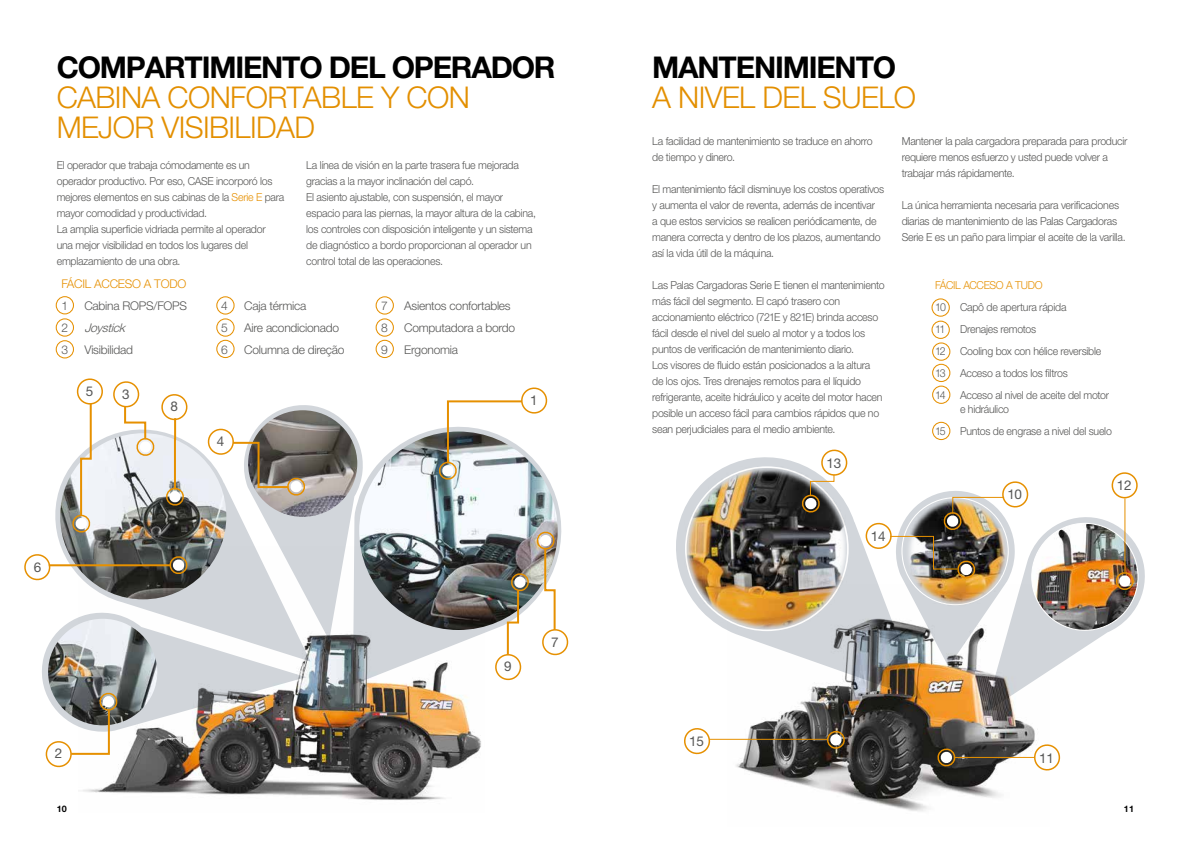
<style>
.page{position:relative;width:1191px;height:842px;background:#fff}
.page>*{position:absolute;margin:0;border:0;box-sizing:border-box;transform-origin:0 0}
.t1{font:300 30px/30px "Helvetica Neue LT Std";letter-spacing:-.02em;color:#e38f00}
.t2{font:700 30px "Helvetica Neue LT Std";letter-spacing:-.04em;color:#000}
.t3{font:13.5px "Helvetica Neue LT Std";letter-spacing:-.02em;color:#575756}
.t4{font:300 12px "Helvetica Neue LT Std";letter-spacing:-.02em;color:#575756}
.t5{font:300 12px "Helvetica Neue LT Std";letter-spacing:-.02em;color:#e69000}
.t6{font:italic 300 12px "Helvetica Neue LT Std";color:#575756}
.t7{font:300 11px/16px "Helvetica Neue LT Std";letter-spacing:-.025em;color:#575756;scale:.96 1}
.t8{font:300 11px "Helvetica Neue LT Std";letter-spacing:-.025em;color:#e69000;scale:.96 1}
.t9{font:700 9px "Helvetica Neue LT Std";color:#000}
.s1{color:#e69000}
</style>
<div class="page">
<svg style="left:56px;top:296px;width:18px;height:62px"></svg>
<svg style="left:216px;top:296px;width:19px;height:62px"></svg>
<svg style="left:375px;top:296px;width:19px;height:62px"></svg>
<svg style="left:932px;top:422px;width:18px;height:18px"></svg>
<svg style="left:931px;top:298px;width:19px;height:106px"></svg>
<img style="left:82px;top:685px;width:399px;height:115px">
<svg style="left:365px;top:429px;width:197px;height:256px"></svg>
<img style="left:359px;top:431px;width:198px;height:199px;border-radius:99px">
<svg style="left:438px;top:387px;width:111px;height:94px"></svg>
<img style="left:493px;top:530px;width:76px;height:152px">
<svg style="left:24px;top:378px;width:341px;height:391px"></svg>
<img style="left:727px;top:700px;width:310px;height:111px">
<svg style="left:676px;top:457px;width:188px;height:243px"></svg>
<img style="left:685px;top:467px;width:165px;height:165px">
<svg style="left:936px;top:747px;width:20px;height:20px"></svg>
<svg style="left:1032px;top:743px;width:29px;height:29px"></svg>
<hr style="left:954px;top:757px;width:80px;height:1px;background:#e69000">
<svg style="left:800px;top:449px;width:49px;height:65px"></svg>
<img style="left:864px;top:472px;width:281px;height:241px">
<svg style="left:825px;top:730px;width:21px;height:20px"></svg>
<svg style="left:684px;top:728px;width:28px;height:27px"></svg>
<hr style="left:709px;top:739px;width:118px;height:1px;background:#e69000">
<hr style="left:1124px;top:498px;width:1px;height:74px;background:#e69000">
<h1 class="t2" style="left:57px;top:49px;width:500px">COMPARTIMIENTO DEL OPERADOR</h1>
<h1 class="t1" style="left:57px;top:82px;width:415px">CABINA CONFORTABLE Y CON<br>MEJOR VISIBILIDAD</h1>
<p class="t7" style="left:57px;top:157px;width:239px">El operador que trabaja cómodamente es un operador productivo. Por eso, CASE incorporó los mejores elementos en sus cabinas de la <span class="s1">Serie E</span> para mayor comodidad y productividad.<br>La amplia superficie vidriada permite al operador una mejor visibilidad en todos los lugares del emplazamiento de una obra.</p>
<p class="t7" style="left:306px;top:157px;width:241px">La línea de visión en la parte trasera fue mejorada gracias a la mayor inclinación del capó.<br>El asiento ajustable, con suspensión, el mayor espacio para las piernas, la mayor altura de la cabina, los controles con disposición inteligente y un sistema de diagnóstico a bordo proporcionan al operador un control total de las operaciones.</p>
<p class="t5" style="left:61px;top:276px;width:126px">FÁCIL ACCESO A TODO</p>
<p class="t4" style="left:61px;top:298px;width:8px">1</p>
<p class="t4" style="left:84px;top:298px;width:104px">Cabina ROPS/FOPS</p>
<p class="t4" style="left:61px;top:320px;width:8px">2</p>
<p class="t6" style="left:84px;top:320px;width:46px">Joystick</p>
<p class="t4" style="left:61px;top:342px;width:8px">3</p>
<p class="t4" style="left:84px;top:342px;width:50px">Visibilidad</p>
<p class="t3" style="left:86px;top:383px;width:9px">5</p>
<p class="t3" style="left:122px;top:386px;width:9px">3</p>
<p class="t3" style="left:170px;top:399px;width:9px">8</p>
<p class="t4" style="left:221px;top:298px;width:8px">4</p>
<p class="t4" style="left:244px;top:298px;width:64px">Caja térmica</p>
<p class="t4" style="left:221px;top:320px;width:8px">5</p>
<p class="t4" style="left:244px;top:320px;width:96px">Aire acondicionado</p>
<p class="t4" style="left:221px;top:342px;width:8px">6</p>
<p class="t4" style="left:244px;top:342px;width:102px">Columna de direção</p>
<p class="t3" style="left:217px;top:433px;width:9px">4</p>
<p class="t4" style="left:381px;top:298px;width:8px">7</p>
<p class="t4" style="left:404px;top:298px;width:108px">Asientos confortables</p>
<p class="t4" style="left:381px;top:320px;width:8px">8</p>
<p class="t4" style="left:404px;top:320px;width:113px">Computadora a bordo</p>
<p class="t4" style="left:381px;top:342px;width:8px">9</p>
<p class="t4" style="left:404px;top:342px;width:55px">Ergonomia</p>
<p class="t3" style="left:530px;top:392px;width:9px">1</p>
<p class="t3" style="left:34px;top:559px;width:9px">6</p>
<h1 class="t2" style="left:652px;top:49px;width:245px">MANTENIMIENTO</h1>
<h1 class="t1" style="left:652px;top:82px;width:265px">A NIVEL DEL SUELO</h1>
<p class="t7" style="left:652px;top:133px;width:231px">La facilidad de mantenimiento se traduce en ahorro de tiempo y dinero.</p>
<p class="t7" style="left:652px;top:181px;width:243px">El mantenimiento fácil disminuye los costos operativos y aumenta el valor de reventa, además de incentivar<br>a que estos servicios se realicen periódicamente, de manera correcta y dentro de los plazos, aumentando así la vida útil de la máquina.</p>
<p class="t7" style="left:652px;top:277px;width:244px">Las Palas Cargadoras Serie E tienen el mantenimiento más fácil del segmento. El capó trasero con accionamiento eléctrico (721E y 821E) brinda acceso fácil desde el nivel del suelo al motor y a todos los puntos de verificación de mantenimiento diario.<br>Los visores de fluido están posicionados a la altura<br>de los ojos. Tres drenajes remotos para el líquido refrigerante, aceite hidráulico y aceite del motor hacen posible un acceso fácil para cambios rápidos que no sean perjudiciales para el medio ambiente.</p>
<p class="t7" style="left:901px;top:133px;width:237px">Mantener la pala cargadora preparada para producir requiere menos esfuerzo y usted puede volver a trabajar más rápidamente.</p>
<p class="t7" style="left:901px;top:197px;width:235px">La única herramienta necesaria para verificaciones diarias de mantenimiento de las Palas Cargadoras<br>Serie E es un paño para limpiar el aceite de la varilla.</p>
<p class="t8" style="left:935px;top:278px;width:114px">FÁCIL ACCESO A TUDO</p>
<p class="t7" style="left:935px;top:299px;width:13px">10</p>
<p class="t7" style="left:960px;top:299px;width:112px">Capô de apertura rápida</p>
<p class="t7" style="left:935px;top:321px;width:12px">11</p>
<p class="t7" style="left:960px;top:321px;width:81px">Drenajes remotos</p>
<p class="t7" style="left:935px;top:343px;width:13px">12</p>
<p class="t7" style="left:960px;top:343px;width:148px">Cooling box con hélice reversible</p>
<p class="t7" style="left:935px;top:365px;width:13px">13</p>
<p class="t7" style="left:960px;top:365px;width:114px">Acceso a todos los filtros</p>
<p class="t7" style="left:935px;top:387px;width:13px">14</p>
<p class="t7" style="left:960px;top:388px;width:157px;line-height:13.9px">Acceso al nivel de aceite del motor e hidráulico</p>
<p class="t7" style="left:935px;top:422px;width:13px">15</p>
<p class="t7" style="left:960px;top:422px;width:160px">Puntos de engrase a nivel del suelo</p>
<p class="t3" style="left:826px;top:455px;width:16px">13</p>
<p class="t3" style="left:870px;top:528px;width:16px">14</p>
<p class="t3" style="left:1007px;top:487px;width:16px">10</p>
<p class="t3" style="left:1116px;top:477px;width:16px">12</p>
<p class="t3" style="left:55px;top:746px;width:9px">2</p>
<p class="t3" style="left:504px;top:659px;width:9px">9</p>
<p class="t3" style="left:551px;top:634px;width:9px">7</p>
<p class="t3" style="left:689px;top:733px;width:16px">15</p>
<p class="t3" style="left:1039px;top:750px;width:16px">11</p>
<p class="t9" style="left:57px;top:803px;width:12px">10</p>
<p class="t9" style="left:1124px;top:803px;width:12px">11</p>
</div>
